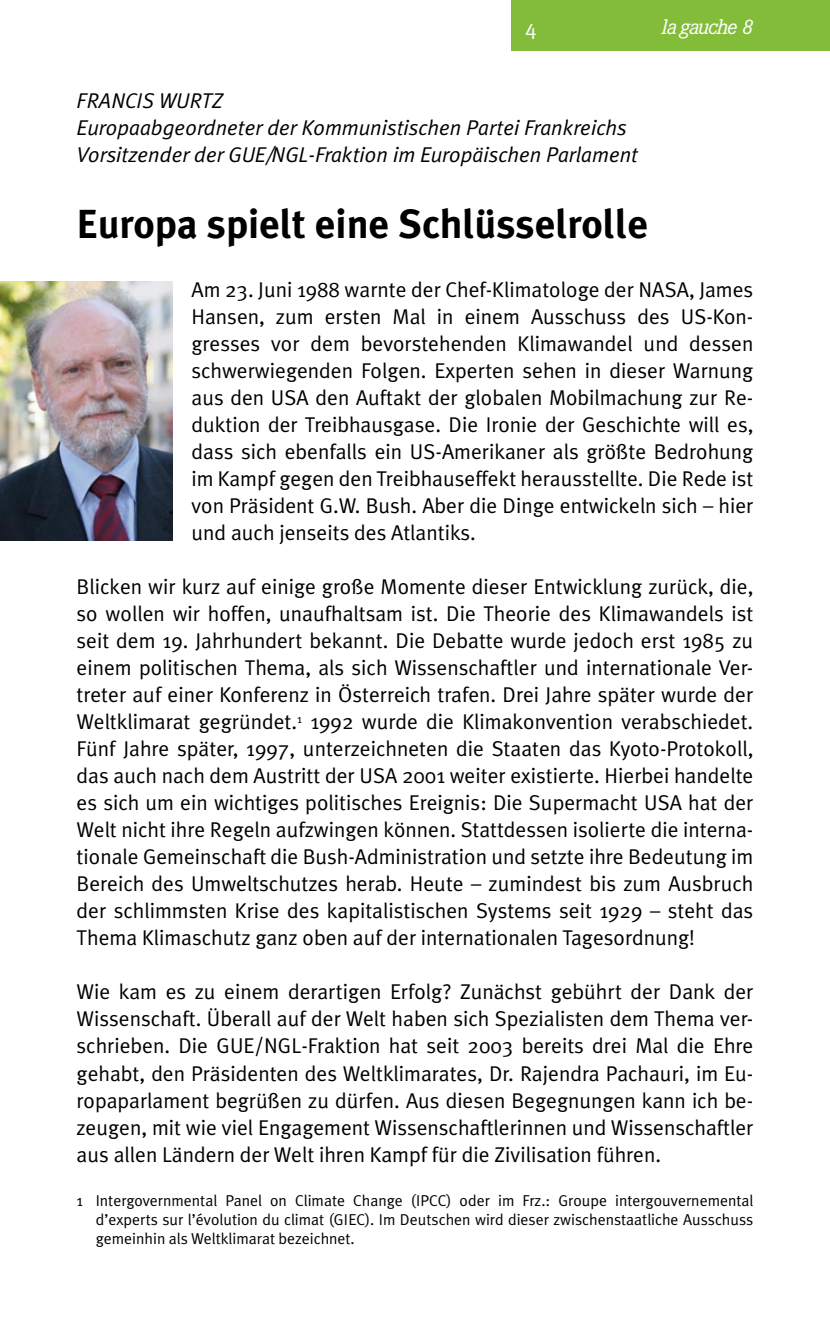
<style>
.page{position:relative;width:830px;height:1340px;background:#fff}
.page>*{position:absolute;margin:0;border:0;box-sizing:border-box;transform-origin:0 0}
.t1{font:700 40.5px "Meta Plus";color:#000}
.t2{font:italic 22.05px "Corporate E";letter-spacing:-.05em;color:#fff}
.t3{font:21.38px/27px "Meta Plus Normal";color:#000;text-align:justify}
.t4{font:italic 21.38px/27px "Meta Plus Normal";color:#000}
.t5{font:15.75px/18.9px "Meta Plus Normal";color:#000;text-align:justify}
</style>
<div class="page">
<div style="left:510px;top:0;width:319px;height:51px;background:#82bc39"></div>
<hr style="left:829px;top:0;width:1px;height:51px;background:#82bc39">
<img style="left:0;top:282px;width:172px;height:258px">
<p class="t4" style="left:77px;top:87px;width:563px">Fran cis Wur tz<br>Europaabgeordneter der Kommunistischen Partei Frankreichs<br>Vorsitzender der GUE/NGL-Fraktion im Europäischen Parlament</p>
<p class="t2" style="left:661px;top:15px;width:93px">la gauche 8</p>
<h1 class="t1" style="left:77px;top:200px;width:572px">Europa spielt eine Schlüsselrolle</h1>
<p class="t3" style="left:191px;top:276px;width:563px">Am 23. Juni 1988 warnte der Chef-Klimatologe der NASA, James Hansen, zum ersten Mal in einem Ausschuss des US-Kon&shy;gresses vor dem bevorstehenden Klimawandel und dessen schwerwiegenden Folgen. Experten sehen in dieser Warnung aus den USA den Auftakt der globalen Mobilmachung zur Re&shy;duktion der Treibhausgase. Die Ironie der Geschichte will es, dass sich ebenfalls ein US-Amerikaner als größte Bedrohung im Kampf gegen den Treibhauseffekt herausstellte. Die Rede ist von Präsident G.W. Bush. Aber die Dinge entwickeln sich – hier und auch jenseits des Atlantiks.</p>
<p class="t3" style="left:77px;top:573px;width:678px">Blicken wir kurz auf einige große Momente dieser Entwicklung zurück, die, so wollen wir hoffen, unaufhaltsam ist. Die Theorie des Klimawandels ist seit dem 19. Jahrhundert bekannt. Die Debatte wurde jedoch erst 1985 zu einem politischen Thema, als sich Wissenschaftler und internationale Ver&shy;treter auf einer Konferenz in Österreich trafen. Drei Jahre später wurde der Weltklimarat gegründet. 1992 wurde die Klimakonvention verabschiedet.<br>Fünf Jahre später, 1997, unterzeichneten die Staaten das Kyoto-Protokoll, das auch nach dem Austritt der USA 2001 weiter existierte. Hierbei handelte es sich um ein wichtiges politisches Ereignis: Die Supermacht USA hat der Welt nicht ihre Regeln aufzwingen können. Stattdessen isolierte die interna&shy;tionale Gemeinschaft die Bush-Administration und setzte ihre Bedeutung im Bereich des Umweltschutzes herab. Heute – zumindest bis zum Ausbruch der schlimmsten Krise des kapitalistischen Systems seit 1929 – steht das Thema Klimaschutz ganz oben auf der internationalen Tagesordnung!</p>
<p class="t3" style="left:77px;top:978px;width:678px">Wie kam es zu einem derartigen Erfolg? Zunächst gebührt der Dank der Wissenschaft. Überall auf der Welt haben sich Spezialisten dem Thema ver&shy;schrieben. Die GUE/NGL-Fraktion hat seit 2003 bereits drei Mal die Ehre gehabt, den Präsidenten des Weltklimarates, Dr. Rajendra Pachauri, im Eu&shy;ropaparlament begrüßen zu dürfen. Aus diesen Begegnungen kann ich be&shy;zeugen, mit wie viel Engagement Wissenschaftlerinnen und Wissenschaftler aus allen Ländern der Welt ihren Kampf für die Zivilisation führen.</p>
<p class="t5" style="left:96px;top:1191px;width:658px">Intergovernmental Panel on Climate Change (IPCC) oder im Frz.: Groupe intergouvernemental d’experts sur l’évolution du climat (GIEC). Im Deutschen wird dieser zwischenstaatliche Ausschuss gemeinhin als Weltklimarat bezeichnet.</p>
</div>
